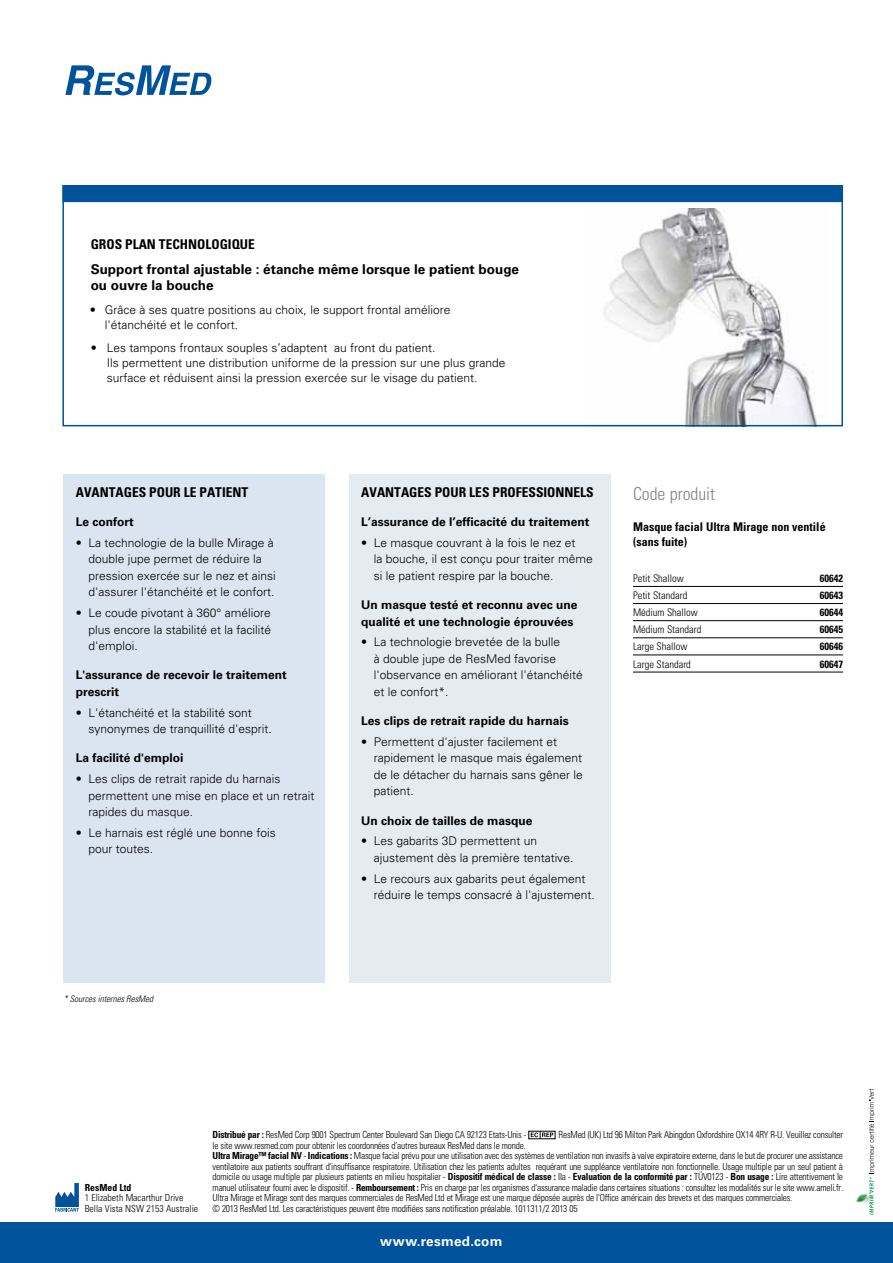
<style>
.page{position:relative;width:893px;height:1263px;background:#fff}
.page>*{position:absolute;margin:0;border:0;box-sizing:border-box;transform-origin:0 0}
.t1{font:300 condensed 17.7px "Univers LT Std";color:#808285}
.t2{font:700 condensed 13.5px "Univers LT Std";color:#000}
.t3{font:700 13.5px/16.5px "Univers LT Std";color:#000}
.t4{font:700 13.5px "Univers LT Std";letter-spacing:.035em;color:#fff}
.t5{font:300 12px/16.5px "Univers LT Std";color:#000}
.t6{font:700 12px/16.5px "Univers LT Std";color:#000}
.t7{font:700 condensed 12px/15px "Univers LT Std";color:#000}
.t8{font:300 condensed 10.5px "Univers LT Std";color:#000}
.t9{font:700 condensed 10.5px "Univers LT Std";color:#000}
.t10{font:300 condensed 9.75px/10.5px "Univers LT Std";letter-spacing:-.02em;color:#000;scale:.96 1}
.t11{font:300 condensed 9.75px/10.5px "Univers LT Std";color:#000}
.t12{font:700 condensed 9.75px "Univers LT Std";color:#000}
.t13{font:italic 300 condensed 9px "Univers LT Std";color:#000}
.s1{font-weight:700}
</style>
<div class="page">
<img style="left:603px;top:208px;width:214px;height:215px">
<div style="left:63px;top:474px;width:262px;height:508px;background:#dae5f1"></div>
<div style="left:349px;top:474px;width:261px;height:508px;background:#e4ecf2"></div>
<svg style="left:65px;top:65px;width:147px;height:30px"></svg>
<svg style="left:531px;top:1131px;width:22px;height:8px"></svg>
<div style="left:0;top:1222px;width:893px;height:41px;background:#00529c"></div>
<hr style="left:633px;top:586px;width:210px;height:1px;background:#000">
<hr style="left:633px;top:603px;width:210px;height:1px;background:#000">
<hr style="left:633px;top:620px;width:210px;height:1px;background:#000">
<hr style="left:633px;top:637px;width:210px;height:1px;background:#000">
<hr style="left:633px;top:655px;width:210px;height:1px;background:#000">
<hr style="left:633px;top:672px;width:210px;height:1px;background:#000">
<svg style="left:55px;top:1183px;width:24px;height:29px"></svg>
<div style="left:62px;top:185px;width:781px;height:17px;background:#00539b"></div>
<img style="left:856px;top:1191px;width:13px;height:13px">
<svg style="left:869px;top:1089px;width:6px;height:126px"></svg>
<h2 class="t2" style="left:91px;top:235px;width:166px">GROS PLAN TECHNOLOGIQUE</h2>
<h2 class="t3" style="left:91px;top:261px;width:430px">Support frontal ajustable : étanche même lorsque le patient bouge ou ouvre la bouche</h2>
<p class="t5" style="left:105px;top:302px;width:347px;line-height:15px;text-indent:-14px"><span class="s1">•</span> Grâce à ses quatre positions au choix, le support frontal améliore l'étanchéité et le confort.</p>
<p class="t5" style="left:107px;top:340px;width:400px;line-height:15px;text-indent:-16px">• Les tampons frontaux souples s’adaptent au front du patient.<br>Ils permettent une distribution uniforme de la pression sur une plus grande surface et réduisent ainsi la pression exercée sur le visage du patient.</p>
<h2 class="t2" style="left:76px;top:484px;width:140px">AVANTAGES pour le patient</h2>
<p class="t6" style="left:76px;top:514px;width:60px">Le confort</p>
<p class="t5" style="left:88px;top:534px;width:189px;text-indent:-13px">• La technologie de la bulle Mirage à double jupe permet de réduire la pression exercée sur le nez et ainsi d'assurer l'étanchéité et le confort.</p>
<p class="t5" style="left:88px;top:604px;width:184px;text-align:justify;text-indent:-13px">• Le coude pivotant à 360° améliore plus encore la stabilité et la facilité d'emploi.</p>
<p class="t6" style="left:76px;top:667px;width:212px">L'assurance de recevoir le traitement prescrit</p>
<p class="t5" style="left:88px;top:704px;width:185px;text-indent:-13px">• L'étanchéité et la stabilité sont synonymes de tranquillité d'esprit.</p>
<p class="t6" style="left:76px;top:750px;width:109px">La facilité d'emploi</p>
<p class="t5" style="left:88px;top:770px;width:228px;text-indent:-13px">• Les clips de retrait rapide du harnais permettent une mise en place et un retrait rapides du masque.</p>
<p class="t5" style="left:88px;top:824px;width:189px;text-indent:-13px">• Le harnais est réglé une bonne fois pour toutes.</p>
<p class="t13" style="left:64px;top:993px;width:91px">* Sources internes ResMed</p>
<h2 class="t2" style="left:361px;top:484px;width:234px">AVANTAGES PO UR LES PROFESSIONNELS</h2>
<p class="t6" style="left:361px;top:514px;width:230px">L’assurance de l’efficacité du traitement</p>
<p class="t5" style="left:374px;top:534px;width:220px;text-indent:-13px">• Le masque couvrant à la fois le nez et<br>la bouche, il est conçu pour traiter même si le patient respire par la bouche.</p>
<p class="t6" style="left:361px;top:597px;width:218px">Un masque testé et reconnu avec une qualité et une technologie éprouvées</p>
<p class="t5" style="left:374px;top:634px;width:210px;text-indent:-13px">• La technologie brevetée de la bulle<br>à double jupe de ResMed favorise l'observance en améliorant l'étanchéité et le confort*.</p>
<p class="t6" style="left:361px;top:713px;width:209px">Les clips de retrait rapide du harnais</p>
<p class="t5" style="left:374px;top:733px;width:210px;text-indent:-13px">• Permettent d'ajuster facilement et rapidement le masque mais également de le détacher du harnais sans gêner le patient.</p>
<p class="t6" style="left:361px;top:812px;width:173px">Un choix de tailles de masque</p>
<p class="t5" style="left:374px;top:833px;width:201px;text-indent:-13px">• Les gabarits 3D permettent un ajustement dès la première tentative.</p>
<p class="t5" style="left:374px;top:870px;width:222px;text-indent:-13px">• Le recours aux gabarits peut également réduire le temps consacré à l'ajustement.</p>
<h1 class="t1" style="left:633px;top:483px;width:84px">Code produit</h1>
<p class="t7" style="left:633px;top:519px;width:194px">Masque facial Ultra Mirage non ventilé (sans fuite)</p>
<p class="t8" style="left:633px;top:572px;width:52px">Petit Shallow</p>
<p class="t9" style="left:820px;top:572px;width:25px">60642</p>
<p class="t8" style="left:633px;top:589px;width:56px">Petit Standard</p>
<p class="t9" style="left:820px;top:589px;width:25px">60643</p>
<p class="t8" style="left:633px;top:606px;width:66px">Médium Shallow</p>
<p class="t9" style="left:820px;top:606px;width:25px">60644</p>
<p class="t8" style="left:633px;top:623px;width:70px">Médium Standard</p>
<p class="t9" style="left:820px;top:623px;width:25px">60645</p>
<p class="t8" style="left:633px;top:640px;width:56px">Large Shallow</p>
<p class="t9" style="left:820px;top:640px;width:25px">60646</p>
<p class="t8" style="left:633px;top:657px;width:59px">Large Standard</p>
<p class="t9" style="left:820px;top:657px;width:25px">60647</p>
<p class="t12" style="left:85px;top:1181px;width:48px">ResMed Ltd</p>
<p class="t11" style="left:85px;top:1192px;width:115px">1 Elizabeth Macarthur Drive<br>Bella Vista NSW 2153 Australie</p>
<p class="t10" style="left:213px;top:1129px;width:328px"><span class="s1">Distribué par :</span> ResMed Corp 9001 Spectrum Center Boulevard San Diego CA 92123 Etats-Unis -</p>
<p class="t10" style="left:559px;top:1129px;width:298px">ResMed (UK) Ltd 96 Milton Park Abingdon Oxfordshire OX14 4RY R-U. Veuillez consulter</p>
<p class="t10" style="left:213px;top:1140px;width:658px">le site www.resmed.com pour obtenir les coordonnées d’autres bureaux ResMed dans le monde.<br><span class="s1">Ultra Mirage™ facial NV</span> - <span class="s1">Indications :</span> Masque facial prévu pour une utilisation avec des systèmes de ventilation non invasifs à valve expiratoire externe, dans le but de procurer une assistance ventilatoire aux patients souffrant d'insuffisance respiratoire. Utilisation chez les patients adultes requérant une suppléance ventilatoire non fonctionnelle. Usage multiple par un seul patient à domicile ou usage multiple par plusieurs patients en milieu hospitalier - <span class="s1">Dispositif médical de classe :</span> IIa - <span class="s1">Evaluation de la conformité par :</span> TÜV0123 - <span class="s1">Bon usage :</span> Lire attentivement le manuel utilisateur fourni avec le dispositif. - <span class="s1">Remboursement :</span> Pris en charge par les organismes d'assurance maladie dans certaines situations : consultez les modalités sur le site www.ameli.fr.<br>Ultra Mirage et Mirage sont des marques commerciales de ResMed Ltd et Mirage est une marque déposée auprès de l'Office américain des brevets et des marques commerciales.<br>© 2013 ResMed Ltd. Les caractéristiques peuvent être modifiées sans notification préalable. 1011311/2 2013 05</p>
<h2 class="t4" style="left:380px;top:1233px;width:124px">www.resmed.com</h2>
</div>
